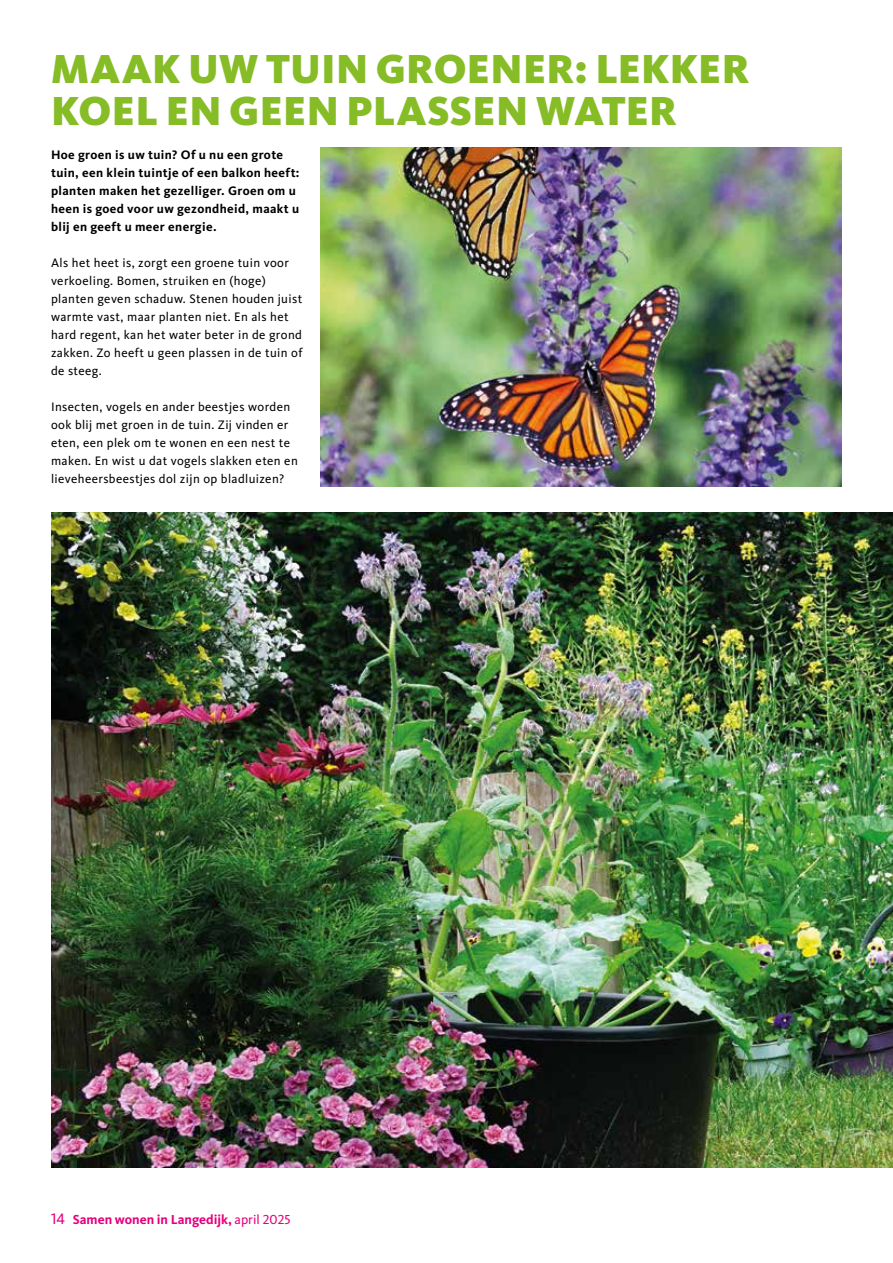
<style>
.page{position:relative;width:893px;height:1263px;background:#fff}
.page>*{position:absolute;margin:0;border:0;box-sizing:border-box;transform-origin:0 0}
.t1{font:900 42px/42px "Kievit Pro";letter-spacing:.01em;color:#86bc25}
.t2{font:700 13.5px "Kievit Pro";color:#e6007d}
.t3{font:12.75px/18px "Kievit Pro";letter-spacing:.03em;color:#000}
.t4{font:700 12.75px/18px "Kievit Pro";letter-spacing:.03em;color:#000}
.s1{font-weight:400;font-size:15.75px}
.s2{font-weight:400}
</style>
<div class="page">
<img style="left:321px;top:147px;width:521px;height:339px">
<img style="left:51px;top:512px;width:842px;height:655px">
<h1 class="t1" style="left:51px;top:48px;width:700px">MAAK UW TUIN GROENER: LEKKER<br>KOEL EN GEEN PLASSEN WATER</h1>
<p class="t4" style="left:51px;top:146px;width:250px">Hoe groen is uw tuin? Of u nu een grote tuin, een klein tuintje of een balkon heeft: planten maken het gezelliger. Groen om u heen is goed voor uw gezondheid, maakt u blij en geeft u meer energie.</p>
<p class="t3" style="left:51px;top:254px;width:253px">Als het heet is, zorgt een groene tuin voor verkoeling. Bomen, struiken en (hoge) planten geven schaduw. Stenen houden juist warmte vast, maar planten niet. En als het hard regent, kan het water beter in de grond zakken. Zo heeft u geen plassen in de tuin of de steeg.</p>
<p class="t3" style="left:51px;top:398px;width:248px">Insecten, vogels en ander beestjes worden ook blij met groen in de tuin. Zij vinden er eten, een plek om te wonen en een nest te maken. En wist u dat vogels slakken eten en lieveheersbeestjes dol zijn op bladluizen?</p>
<p class="t2" style="left:51px;top:1211px;width:241px"><span class="s1">14</span> Samen wonen in Langedijk, <span class="s2">april 2025</span></p>
</div>
